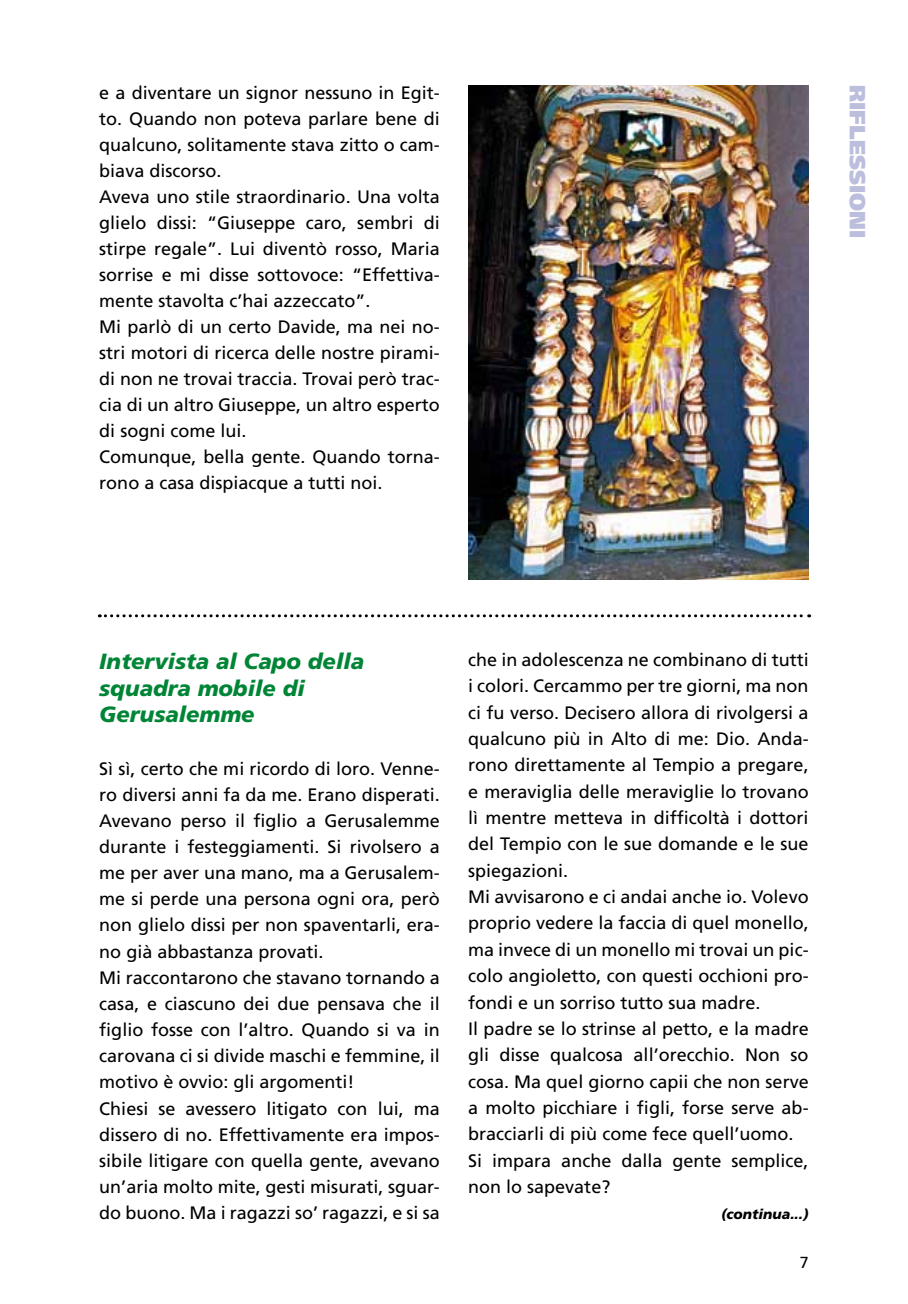
<style>
.page{position:relative;width:908px;height:1304px;background:#fff}
.page>*{position:absolute;margin:0;border:0;box-sizing:border-box;transform-origin:0 0}
.t1{font:italic 900 22px/26.6px "Frutiger";color:#008536}
.t2{font:900 22px "Frutiger";color:#bbbedc}
.t3{font:18px/26.4px "Frutiger";color:#000}
.t4{font:16px "Frutiger";color:#000}
.t5{font:italic 900 14px "Frutiger";color:#000}
</style>
<div class="page">
<img style="left:468px;top:85px;width:340px;height:495px">
<svg style="left:99px;top:614px;width:710px;height:3px"></svg>
<p class="t3" style="left:99px;top:80px;width:342px">e a diventare un signor nessuno in Egit&shy;to. Quando non poteva parlare bene di qualcuno, solitamente stava zitto o cam&shy;biava discorso.<br>Aveva uno stile straordinario. U na volta glielo dissi: “Giuseppe caro, sembri di stirpe regale”. Lui diventò rosso, M aria sorrise e mi disse sottovoce: “Effettiva&shy;mente stavolta c’hai azzeccato”.<br>M i parlò di un certo Davide, ma nei no&shy;stri motori di ricerca delle nostre pirami&shy;di non ne trovai traccia. Trovai però trac&shy;cia di un altro Giuseppe, un altro esperto di sogni come lui.<br>Comunque, bella gente. Quando torna&shy;rono a casa dispiacque a tutti noi.</p>
<p class="t2" style="left:870px;top:85px;width:154px;rotate:90deg">riflessioni</p>
<p class="t1" style="left:99px;top:648px;width:266px">Intervista al Capo della squadra mobile di<br>Gerusalemme</p>
<p class="t3" style="left:99px;top:755px;width:342px">Sì sì, certo che mi ricordo di loro. Venne&shy;ro diversi anni fa da me. Erano disperati.<br>Avevano perso il figlio a Gerusalemme durante i festeggiamenti. Si rivolsero a me per aver una mano, ma a Gerusalem&shy;me si perde una persona ogni ora, però non glielo dissi per non spaventarli, era&shy;no già abbastanza provati.<br>M i raccontarono che stavano tornando a casa, e ciascuno dei due pensava che il figlio fosse con l’altro. Quando si va in carovana ci si divide maschi e femmine, il motivo è ovvio: gli argomenti!<br>Chiesi se avessero litigato con lui, ma dissero di no. Effettivamente era impos&shy;sibile litigare con quella gente, avevano un’aria molto mite, gesti misurati, sguar&shy;do buono. Ma i ragazzi so’ ragazzi, e si sa</p>
<p class="t3" style="left:468px;top:646px;width:342px">che in adolescenza ne combinano di tutti i colori. Cercammo per tre giorni, ma non ci fu verso. Decisero allora di rivolgersi a qualcuno più in Alto di me: Dio. Anda&shy;rono direttamente al Tempio a pregare, e meraviglia delle meraviglie lo trovano lì mentre metteva in difficoltà i dottori del Tempio con le sue domande e le sue spiegazioni.<br>M i avvisarono e ci andai anche io. Volevo proprio vedere la faccia di quel monello, ma invece di un monello mi trovai un pic&shy;colo angioletto, con questi occhioni pro&shy;fondi e un sorriso tutto sua madre.<br>I l padre se lo strinse al petto, e la madre gli disse qualcosa all’orecchio. Non so cosa. Ma quel giorno capii che non serve a molto picchiare i figli, forse serve ab&shy;bracciarli di più come fece quell’uomo.<br>Si impara anche dalla gente semplice, non lo sapevate?</p>
<p class="t5" style="left:720px;top:1206px;width:89px">(continua...)</p>
<p class="t4" style="left:799px;top:1253px;width:10px">7</p>
</div>
